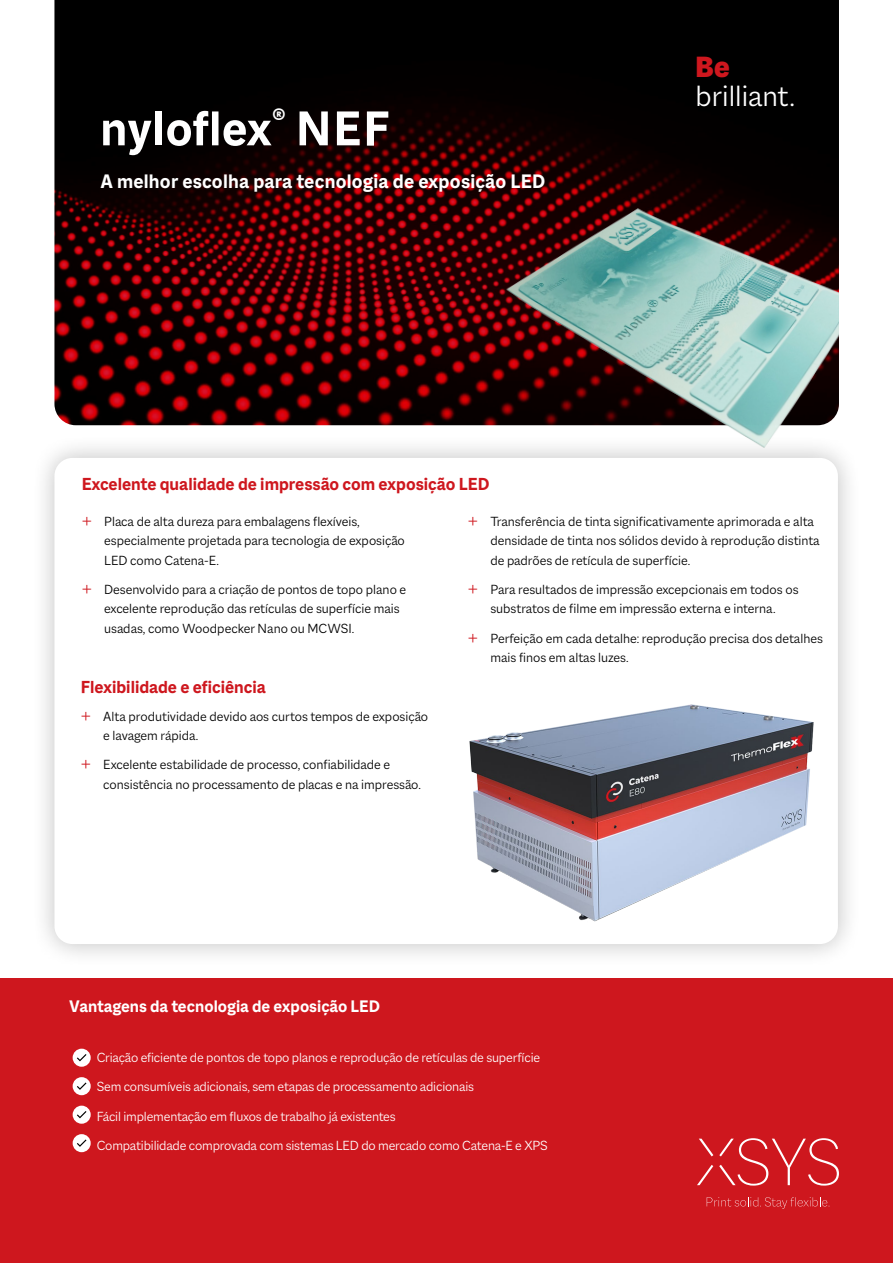
<style>
.page{position:relative;width:893px;height:1263px;background:#fff}
.page>*{position:absolute;margin:0;border:0;box-sizing:border-box;transform-origin:0 0}
.t1{font:700 52.5px "Macklin Sans";letter-spacing:.01em;color:#fff}
.t2{font:300 31.5px "Macklin Sans";color:#fff}
.t3{font:900 31.5px "Macklin Sans";color:#ce171e}
.t4{font:700 21px "Macklin Sans";letter-spacing:.01em;color:#fff}
.t5{font:700 18.75px "Macklin Sans";color:#ce171e}
.t6{font:700 18px "Macklin Sans";color:#fff}
.t7{font:300 14.25px/19.5px "Macklin Sans";color:#000}
.t8{font:300 14.25px/29.2px "Macklin Sans";letter-spacing:-.01em;color:#fff}
.s1{font-size:18px;color:#ce171e}
</style>
<div class="page">
<div style="left:0;top:979px;width:893px;height:284px;background:#ce171e"></div>
<svg style="left:707px;top:1197px;width:123px;height:12px"></svg>
<svg style="left:699px;top:1139px;width:14px;height:17px"></svg>
<svg style="left:697px;top:1165px;width:16px;height:20px"></svg>
<svg style="left:719px;top:1138px;width:120px;height:47px"></svg>
<img style="left:54px;top:0;width:785px;height:425px">
<div style="left:30px;top:434px;width:832px;height:534px;background:#000;opacity:.25"></div>
<div style="left:54px;top:458px;width:784px;height:486px;background:#fff;border-radius:18px"></div>
<img style="left:440px;top:200px;width:399px;height:261px">
<img style="left:470px;top:704px;width:343px;height:218px">
<div style="left:73px;top:1049px;width:18px;height:18px;background:#fff;border-radius:50%"></div>
<svg style="left:77px;top:1054px;width:10px;height:7px"></svg>
<div style="left:73px;top:1077px;width:18px;height:18px;background:#fff;border-radius:50%"></div>
<svg style="left:77px;top:1082px;width:10px;height:8px"></svg>
<div style="left:73px;top:1106px;width:18px;height:18px;background:#fff;border-radius:50%"></div>
<svg style="left:77px;top:1111px;width:10px;height:7px"></svg>
<div style="left:73px;top:1134px;width:18px;height:18px;background:#fff;border-radius:50%"></div>
<svg style="left:77px;top:1139px;width:10px;height:8px"></svg>
<h1 class="t1" style="left:100px;top:98px;width:291px">nyloflex<sup>®</sup> NEF</h1>
<h3 class="t4" style="left:100px;top:169px;width:446px">A melhor escolha para tecnologia de exposição LED</h3>
<h3 class="t5" style="left:82px;top:473px;width:409px">Excelente qualidade de impressão com exposição LED</h3>
<h2 class="t3" style="left:696px;top:49px;width:35px">Be</h2>
<h2 class="t2" style="left:696px;top:78px;width:101px">brilliant.</h2>
<p class="t7" style="left:104px;top:511px;width:302px;text-indent:-23px"><span class="s1">+</span> Placa de alta dureza para embalagens flexíveis, especialmente projetada para tecnologia de exposição<br>LED como Catena-E.</p>
<p class="t7" style="left:104px;top:579px;width:304px;text-indent:-23px"><span class="s1">+</span> Desenvolvido para a criação de pontos de topo plano e excelente reprodução das retículas de superfície mais usadas, como Woodpecker Nano ou MCWSI.</p>
<h3 class="t5" style="left:81px;top:676px;width:187px">Flexibilidade e eficiência</h3>
<p class="t7" style="left:103px;top:706px;width:326px;text-indent:-23px"><span class="s1">+</span> Alta produtividade devido aos curtos tempos de exposição e lavagem rápida.</p>
<p class="t7" style="left:103px;top:755px;width:319px;text-indent:-23px"><span class="s1">+</span> Excelente estabilidade de processo, confiabilidade e consistência no processamento de placas e na impressão.</p>
<p class="t7" style="left:490px;top:511px;width:331px;text-indent:-23px"><span class="s1">+</span> Transferência de tinta significativamente aprimorada e alta densidade de tinta nos sólidos devido à reprodução distinta de padrões de retícula de superfície.</p>
<p class="t7" style="left:468px;top:579px;width:332px;text-align:center"><span class="s1">+</span> Para resultados de impressão excepcionais em todos os substratos de filme em impressão externa e interna.</p>
<p class="t7" style="left:490px;top:628px;width:334px;text-indent:-23px"><span class="s1">+</span> Perfeição em cada detalhe: reprodução precisa dos detalhes mais finos em altas luzes.</p>
<p class="t6" style="left:69px;top:996px;width:312px">Vantagens da tecnologia de exposição LED</p>
<p class="t8" style="left:97px;top:1043px;width:453px">Criação eficiente de pontos de topo planos e reprodução de retículas de superfície Sem consumíveis adicionais, sem etapas de processamento adicionais<br>Fácil implementação em fluxos de trabalho já existentes<br>Compatibilidade comprovada com sistemas LED do mercado como Catena-E e XPS</p>
</div>
